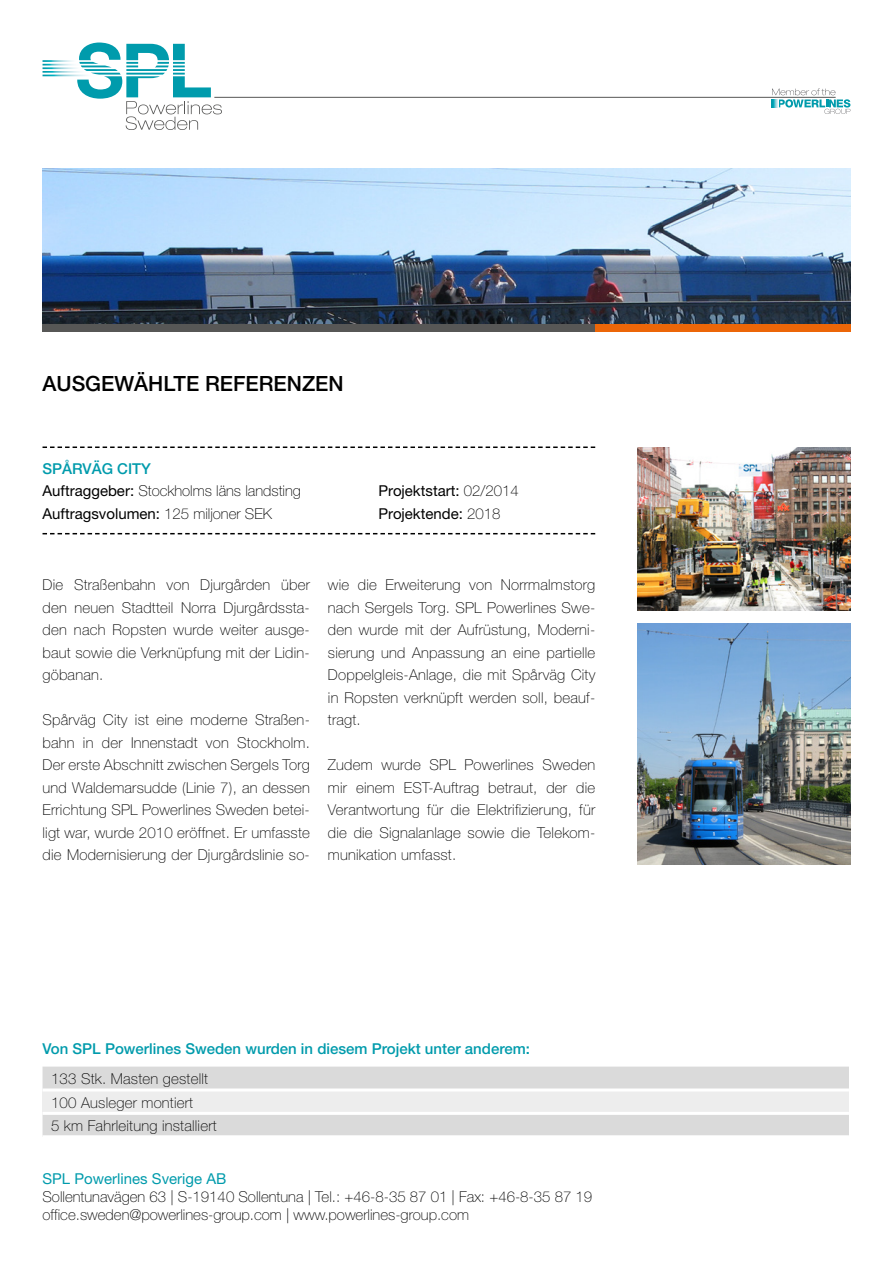
<style>
.page{position:relative;width:893px;height:1263px;background:#fff}
.page>*{position:absolute;margin:0;border:0;box-sizing:border-box;transform-origin:0 0}
.t1{font:500 21px "Helvetica Neue";color:#000}
.t2{font:100 15px/22.5px "Helvetica Neue";letter-spacing:.015em;color:#000;text-align:justify}
.t3{font:15px "Helvetica Neue";color:#000}
.t4{font:500 15px "Helvetica Neue";color:#009bac}
.t5{font:15px "Helvetica Neue";color:#009bac}
.s1{font-weight:500;color:#009bac}
.s2{font-weight:400}
.s3{font-weight:100}
</style>
<div class="page">
<hr style="left:214px;top:97px;width:622px;height:1px;background:#575756">
<svg style="left:772px;top:89px;width:78px;height:25px"></svg>
<svg style="left:43px;top:43px;width:179px;height:87px"></svg>
<div style="left:43px;top:323px;width:561px;height:9px;background:#575756"></div>
<div style="left:595px;top:323px;width:255px;height:9px;background:#ec6608"></div>
<svg style="left:43px;top:446px;width:552px;height:2px"></svg>
<svg style="left:43px;top:533px;width:552px;height:1px"></svg>
<div style="left:43px;top:1066px;width:806px;height:69px;background:#dadada"></div>
<div style="left:43px;top:1090px;width:806px;height:23px;background:#ededed"></div>
<hr style="left:43px;top:1088px;width:806px;height:3px;background:#fff">
<hr style="left:43px;top:1112px;width:806px;height:3px;background:#fff">
<img style="left:638px;top:447px;width:212px;height:164px">
<img style="left:638px;top:624px;width:212px;height:240px">
<img style="left:43px;top:168px;width:807px;height:155px">
<h1 class="t1" style="left:43px;top:371px;width:303px">AUSGEWÄHLTE REFERENZEN</h1>
<p class="t2" style="left:43px;top:457px;width:260px"><span class="s1">SPÅRVÄG CITY<br></span><span class="s2">Auftraggeber:</span> Stockholms läns landsting</p>
<p class="t3" style="left:379px;top:482px;width:142px">Projektstart: <span class="s3">02/2014</span></p>
<p class="t3" style="left:43px;top:504px;width:231px">Auftragsvolumen: <span class="s3">125 miljoner SEK</span></p>
<p class="t3" style="left:379px;top:504px;width:123px">Projektende: <span class="s3">2018</span></p>
<p class="t2" style="left:43px;top:573px;width:269px">Die Straßenbahn von Djurgården über den neuen Stadtteil Norra Djurgårdssta&shy;den nach Ropsten wurde weiter ausge&shy;baut sowie die Verknüpfung mit der Lidin&shy;göbanan.</p>
<p class="t2" style="left:43px;top:708px;width:269px">Spårväg City ist eine moderne Straßen&shy;bahn in der Innenstadt von Stockholm.<br>Der erste Abschnitt zwischen Sergels Torg und Waldemarsudde (Linie 7), an dessen Errichtung SPL Powerlines Sweden betei&shy;ligt war, wurde 2010 eröffnet. Er umfasste die Modernisierung der Djurgårdslinie so-</p>
<p class="t2" style="left:328px;top:573px;width:269px">wie die Erweiterung von Norrmalmstorg nach Sergels Torg. SPL Powerlines Swe&shy;den wurde mit der Aufrüstung, Moderni&shy;sierung und Anpassung an eine partielle Doppelgleis-Anlage, die mit Spårväg City in Ropsten verknüpft werden soll, beauf&shy;tragt.</p>
<p class="t2" style="left:328px;top:753px;width:269px">Zudem wurde SPL Powerlines Sweden mir einem EST-Auftrag betraut, der die Verantwortung für die Elektrifizierung, für die die Signalanlage sowie die Telekom&shy;munikation umfasst.</p>
<p class="t4" style="left:43px;top:1039px;width:489px">Von SPL Powerlines Sweden wurden in diesem Projekt unter anderem:</p>
<p class="t2" style="left:51px;top:1067px;width:167px;line-height:23.4px;text-align:left">133 Stk. Masten gestellt<br>100 Ausleger montiert<br>5 km Fahrleitung installiert</p>
<p class="t5" style="left:43px;top:1170px;width:185px">SPL Powerlines Sverige AB</p>
<p class="t2" style="left:43px;top:1188px;width:551px;line-height:18px">Sollentunavägen 63 | S-19140 Sollentuna | Tel.: +46-8-35 87 01 | Fax: +46-8-35 87 19 office.sweden@powerlines-group.com | www.powerlines-group.com</p>
</div>
